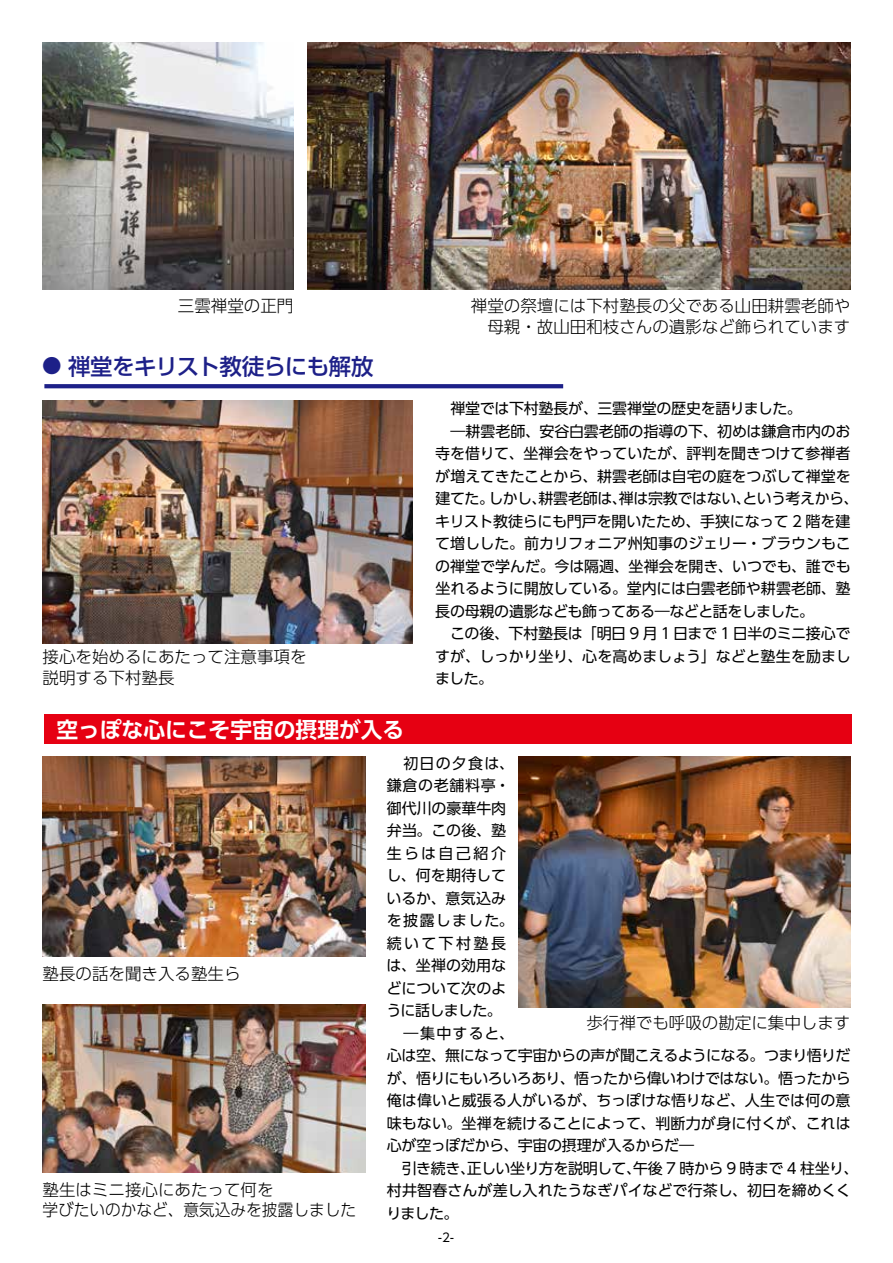
<style>
.page{position:relative;width:893px;height:1263px;background:#fff}
.page>*{position:absolute;margin:0;border:0;box-sizing:border-box;transform-origin:0 0}
.t1{font:500 22.5px "UD Shin Go Pr 6 N";letter-spacing:-.03em;color:#1d2088}
.t2{font:700 21.75px "UD Shin Go Pr 6 N De";color:#fff}
.t3{font:300 16.5px/20.4px "UD Shin Go Pr 6 N";color:#000}
.t4{font:15px/22.5px "UD Shin Go Pr 6 N";letter-spacing:-.015em;color:#000}
.t5{font:12px "UD Shin Go Pr 6 N";color:#000}
.s1{font-size:19.5px}
</style>
<div class="page">
<svg style="left:44px;top:384px;width:519px;height:4px;background:#22258b"></svg>
<img style="left:43px;top:43px;width:250px;height:246px">
<img style="left:308px;top:43px;width:542px;height:246px">
<img style="left:43px;top:757px;width:323px;height:200px">
<img style="left:43px;top:1004px;width:323px;height:168px">
<img style="left:43px;top:401px;width:369px;height:242px">
<img style="left:519px;top:757px;width:331px;height:251px">
<div style="left:44px;top:714px;width:807px;height:30px;background:#e60012"></div>
<p class="t3" style="left:178px;top:295px;width:117px">三雲禅堂の正門</p>
<h1 class="t1" style="left:42px;top:348px;width:333px"><span class="s1">●</span> 禅堂をキリスト教徒らにも解放</h1>
<p class="t3" style="left:43px;top:646px;width:265px">接心を始めるにあたって注意事項を説明する下村塾長</p>
<h2 class="t2" style="left:56px;top:712px;width:350px">空っぽな心にこそ宇宙の摂理が入る</h2>
<p class="t3" style="left:471px;top:295px;width:381px;text-align:right">禅堂の祭壇には下村塾長の父である山田耕雲老師や母親・故山田和枝さんの遺影など飾られています</p>
<p class="t4" style="left:435px;top:397px;width:425px">　禅堂では下村塾長が、三雲禅堂の歴史を語りました。<br>　―耕雲老師、安谷白雲老師の指導の下、初めは鎌倉市内のお寺を借りて、坐禅会をやっていたが、評判を聞きつけて参禅者が増えてきたことから、耕雲老師は自宅の庭をつぶして禅堂を建てた。しかし、耕雲老師は、禅は宗教ではない、という考えから、キリスト教徒らにも門戸を開いたため、手狭になって 2 階を建て増しした。前カリフォニア州知事のジェリー・ブラウンもこの禅堂で学んだ。今は隔週、坐禅会を開き、いつでも、誰でも坐れるように開放している。堂内には白雲老師や耕雲老師、塾長の母親の遺影なども飾ってある―などと話をしました。<br>　この後、下村塾長は「明日 9 月 1 日まで 1 日半のミニ接心ですが、しっかり坐り、心を高めましょう」などと塾生を励ましました。</p>
<p class="t3" style="left:43px;top:963px;width:199px">塾長の話を聞き入る塾生ら</p>
<p class="t3" style="left:43px;top:1178px;width:315px">塾生はミニ接心にあたって何を<br>学びたいのかなど、意気込みを披露しました</p>
<p class="t4" style="left:386px;top:751px;width:474px">　初日の夕食は、<br>鎌倉の老舗料亭・<br>御代川の豪華牛肉<br>弁当。この後、塾<br>生らは自己紹介<br>し、何を期待して<br>いるか、意気込み<br>を披露しました。<br>続いて下村塾長<br>は、坐禅の効用な<br>どについて次のよ<br>うに話しました。<br>　―集中すると、<br>心は空、無になって宇宙からの声が聞こえるようになる。つまり悟りだが、悟りにもいろいろあり、悟ったから偉いわけではない。悟ったから俺は偉いと威張る人がいるが、ちっぽけな悟りなど、人生では何の意味もない。坐禅を続けることによって、判断力が身に付くが、これは心が空っぽだから、宇宙の摂理が入るからだ―<br>　引き続き、正しい坐り方を説明して、午後 7 時から 9 時まで 4 柱坐り、村井智春さんが差し入れたうなぎパイなどで行茶し、初日を締めくくりました。</p>
<p class="t3" style="left:586px;top:1012px;width:265px">歩行禅でも呼吸の勘定に集中します</p>
<p class="t5" style="left:438px;top:1227px;width:17px">-2-</p>
</div>
